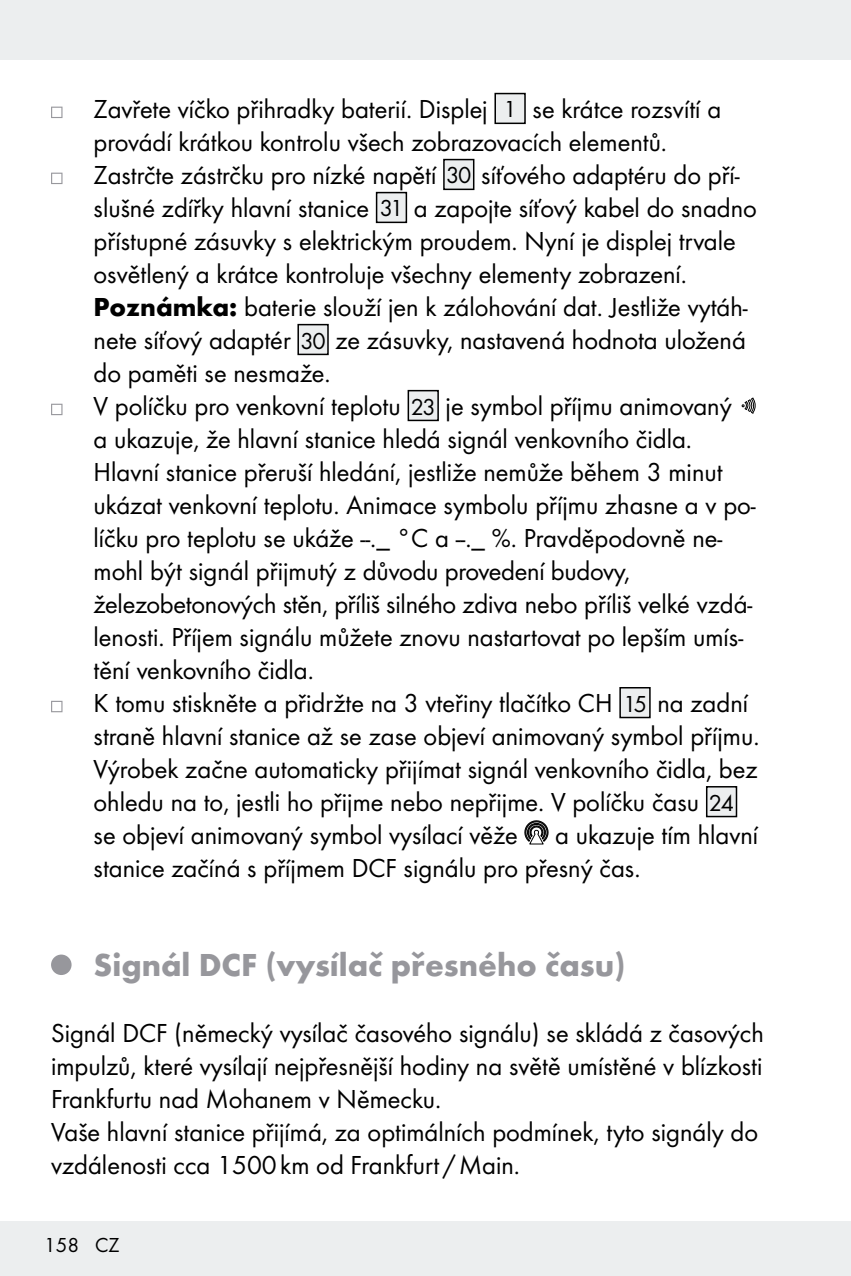
<style>
.page{position:relative;width:851px;height:1276px;background:#fff}
.page>*{position:absolute;margin:0;border:0;box-sizing:border-box;transform-origin:0 0}
.t1{font:700 33px "Futura";color:#97979c}
.t2{font:27px/33px "Futura Boo";color:#000}
.t3{font:21px "Futura Boo";color:#000}
.s1{font-size:24px}
.s2{font-family:"Futura";font-weight:700}
</style>
<div class="page">
<div style="left:0;top:0;width:850px;height:60px;background:#eceeef"></div>
<div style="left:0;top:1220px;width:850px;height:56px;background:#eceeef"></div>
<svg style="left:51px;top:107px;width:11px;height:11px"></svg>
<div style="left:495px;top:94px;width:30px;height:29px;background:#eceeef"></div>
<div style="left:494px;top:93px;width:31px;height:31px;border:2px solid #000"></div>
<svg style="left:51px;top:173px;width:11px;height:11px"></svg>
<div style="left:444px;top:160px;width:29px;height:29px;background:#eceeef"></div>
<div style="left:443px;top:159px;width:31px;height:31px;border:2px solid #000"></div>
<div style="left:376px;top:193px;width:30px;height:29px;background:#eceeef"></div>
<div style="left:376px;top:192px;width:31px;height:31px;border:2px solid #000"></div>
<div style="left:298px;top:325px;width:30px;height:29px;background:#eceeef"></div>
<div style="left:297px;top:324px;width:32px;height:31px;border:2px solid #000"></div>
<svg style="left:51px;top:404px;width:11px;height:11px"></svg>
<div style="left:408px;top:391px;width:30px;height:29px;background:#eceeef"></div>
<div style="left:407px;top:390px;width:32px;height:31px;border:2px solid #000"></div>
<svg style="left:741px;top:397px;width:14px;height:17px"></svg>
<svg style="left:51px;top:701px;width:11px;height:11px"></svg>
<div style="left:620px;top:688px;width:29px;height:29px;background:#eceeef"></div>
<div style="left:619px;top:687px;width:31px;height:31px;border:2px solid #000"></div>
<div style="left:706px;top:787px;width:30px;height:29px;background:#eceeef"></div>
<div style="left:705px;top:786px;width:32px;height:31px;border:2px solid #000"></div>
<svg style="left:524px;top:820px;width:25px;height:24px"></svg>
<div style="left:51px;top:954px;width:21px;height:21px;background:#97979c;border-radius:50%"></div>
<p class="t2" style="left:94px;top:92px;width:667px">Zavřete víčko přihradky baterií. Displej <span class="s1">1</span> se krátce rozsvítí a provádí krátkou kontrolu všech zobrazovacích elementů.<br>Zastrčte zástrčku pro nízké napětí <span class="s1">30</span> síťového adaptéru do pří&shy;slušné zdířky hlavní stanice <span class="s1">31</span> a zapojte síťový kabel do snadno přístupné zásuvky s elektrickým proudem. Nyní je displej trvale osvětlený a krátce kontroluje všechny elementy zobrazení.<br><span class="s2">Poznámka:</span> baterie slouží jen k zálohování dat. Jestliže vytáh&shy;nete síťový adaptér <span class="s1">30</span> ze zásuvky, nastavená hodnota uložená do paměti se nesmaže.<br>V políčku pro venkovní teplotu <span class="s1">23</span> je symbol příjmu animovaný<br>a ukazuje, že hlavní stanice hledá signál venkovního čidla.<br>Hlavní stanice přeruší hledání, jestliže nemůže během 3 minut ukázat venkovní teplotu. Animace symbolu příjmu zhasne a v po&shy;líčku pro teplotu se ukáže --._ °C a --._ %. Pravděpodovně ne&shy;mohl být signál přijmutý z důvodu provedení budovy, železobetonových stěn, příliš silného zdiva nebo příliš velké vzdá&shy;lenosti. Příjem signálu můžete znovu nastartovat po lepším umís&shy;tění venkovního čidla.<br>K tomu stiskněte a přidržte na 3 vteřiny tlačítko CH <span class="s1">15</span> na zadní straně hlavní stanice až se zase objeví animovaný symbol příjmu.<br>Výrobek začne automaticky přijímat signál venkovního čidla, bez ohledu na to, jestli ho přijme nebo nepřijme. V políčku času <span class="s1">24 </span>se objeví animovaný symbol vysílací věže</p>
<p class="t2" style="left:94px;top:818px;width:666px;text-indent:461px">a ukazuje tím hlavní stanice začíná s příjmem DCF signálu pro přesný čas.</p>
<p class="t1" style="left:94px;top:945px;width:533px">Signál DCF (vysílač přesného času)</p>
<p class="t2" style="left:51px;top:1016px;width:714px">Signál DCF (německý vysílač časového signálu) se skládá z časových impulzů, které vysílají nejpřesnější hodiny na světě umístěné v blízkosti Frankfurtu nad Mohanem v Německu.<br>Vaše hlavní stanice přijímá, za optimálních podmínek, tyto signály do vzdálenosti cca 1500km od Frankfurt /Main.</p>
<p class="t3" style="left:44px;top:1232px;width:76px">158 CZ</p>
</div>
